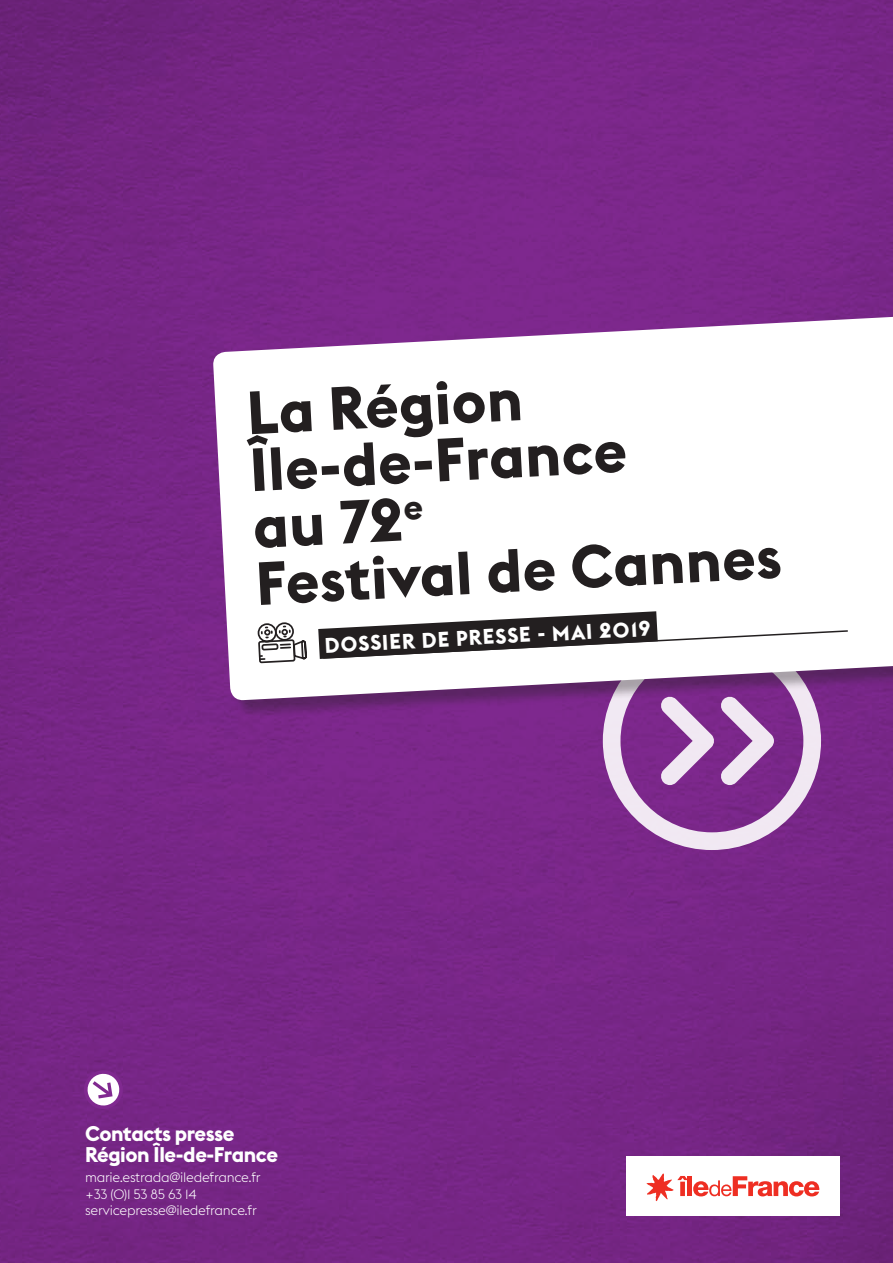
<style>
.page{position:relative;width:893px;height:1263px;background:#fff}
.page>*{position:absolute;margin:0;border:0;box-sizing:border-box;transform-origin:0 0}
.t1{font:700 60px/57px "Euclid Flex";color:#231f20}
.t2{font:700 21px/21px "Euclid Flex";letter-spacing:-.02em;color:#fff}
.t3{font:300 13.5px/16.5px "Euclid Flex";letter-spacing:-.02em;color:#fff}
</style>
<div class="page">
<img style="left:0;top:0;width:893px;height:1263px">
<div style="left:626px;top:1156px;width:214px;height:59px;background:#fff"></div>
<svg style="left:646px;top:1173px;width:173px;height:28px"></svg>
<svg style="left:603px;top:785px;width:218px;height:65px;background:#9a5ca6"></svg>
<svg style="left:213px;top:315px;width:680px;height:386px"></svg>
<svg style="left:257px;top:579px;width:592px;height:206px"></svg>
<svg style="left:84px;top:1071px;width:38px;height:40px"></svg>
<h1 class="t1" style="left:246px;top:385px;width:528px;rotate:-3deg">La Région<br>Île-de-France<br>au 72<sup>e<br></sup>Festival de Cannes</h1>
<h2 class="t2" style="left:324px;top:635px;width:328px;rotate:-3deg">DOSSIER DE PRESSE - MAI 2019</h2>
<h2 class="t2" style="left:85px;top:1123px;width:195px">Contacts presse<br>Région Île-de-France</h2>
<p class="t3" style="left:85px;top:1169px;width:177px">marie.estrada@iledefrance.fr +33 (0)1 53 85 63 14 servicepresse@iledefrance.fr</p>
</div>
